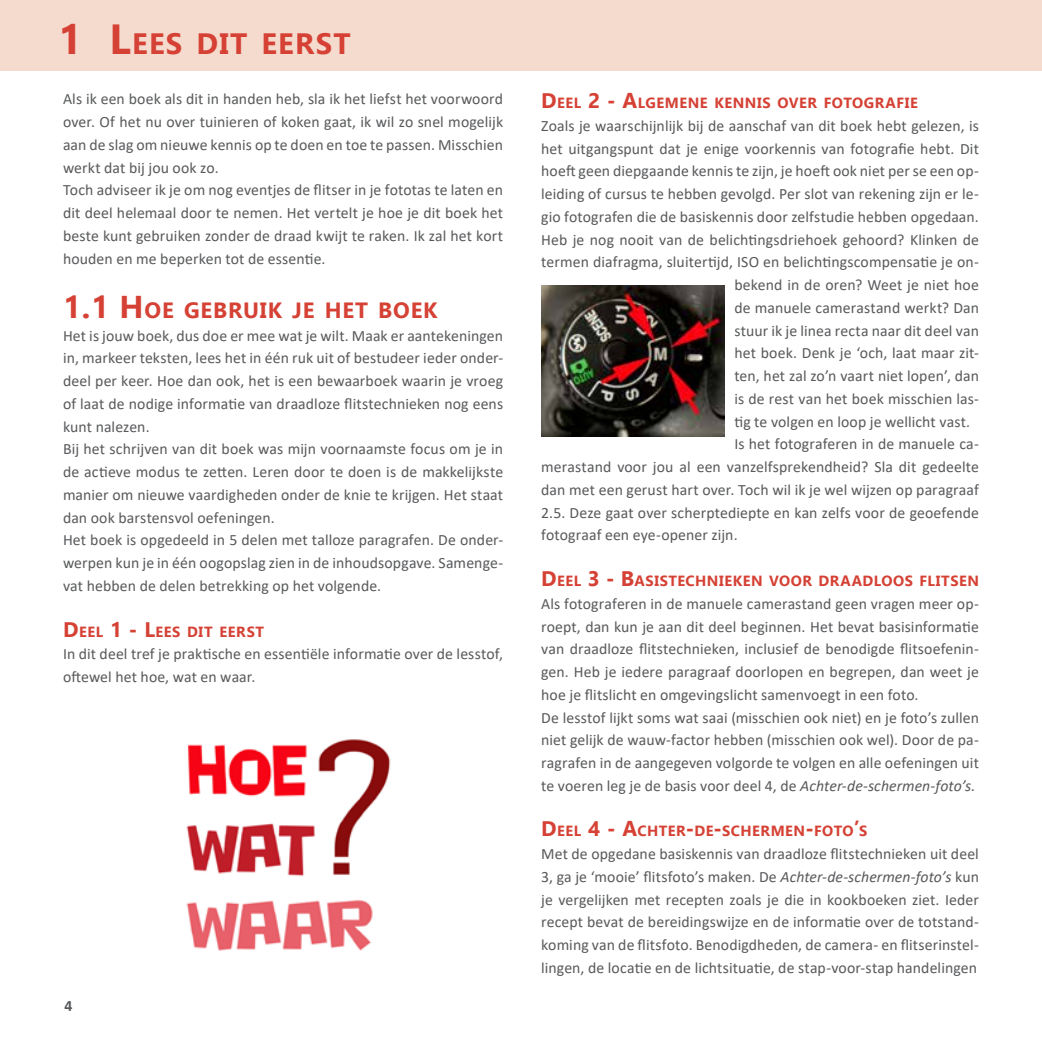
<style>
.page{position:relative;width:1042px;height:1042px;background:#fff}
.page>*{position:absolute;margin:0;border:0;box-sizing:border-box;transform-origin:0 0}
.t1{font:700 29.4px "Ebrima";letter-spacing:.045em;color:#d54134}
.t2{font:700 22.05px "Ebrima";letter-spacing:.035em;color:#d54134}
.t3{font:15.75px/22.8px "Calibri";letter-spacing:.005em;color:#58595b}
.t4{font:700 15.75px "Calibri";color:#58595b}
.t5{font:700 14.7px "Ebrima";letter-spacing:.035em;color:#d54134}
.s1{font-size:42px}
.s2{font-size:31.5px}
.s3{font-size:21px}
.s4{font-style:italic}
</style>
<div class="page">
<div style="left:0;top:0;width:1042px;height:71px;background:#f5dace"></div>
<img style="left:186px;top:739px;width:205px;height:212px">
<img style="left:541px;top:285px;width:183px;height:152px">
<h1 class="t1" style="left:58px;top:22px;width:293px"><span class="s1">1 L</span>EES DIT EERST</h1>
<p class="t3" style="left:63px;top:87px;width:442px">Als ik een boek als dit in handen heb, sla ik het liefst het voorwoord over. Of het nu over tuinieren of koken gaat, ik wil zo snel mogelijk aan de slag om nieuwe kennis op te doen en toe te passen. Misschien werkt dat bij jou ook zo.<br>Toch adviseer ik je om nog eventjes de flitser in je fototas te laten en dit deel helemaal door te nemen. Het vertelt je hoe je dit boek het beste kunt gebruiken zonder de draad kwijt te raken. Ik zal het kort houden en me beperken tot de essentie.</p>
<h2 class="t2" style="left:63px;top:294px;width:375px"><span class="s2">1.1 H</span>OE GEBRUIK JE HET BOEK</h2>
<p class="t3" style="left:63px;top:324px;width:442px">Het is jouw boek, dus doe er mee wat je wilt. Maak er aantekeningen in, markeer teksten, lees het in één ruk uit of bestudeer ieder onder&shy;deel per keer. Hoe dan ook, het is een bewaarboek waarin je vroeg of laat de nodige informatie van draadloze flitstechnieken nog eens kunt nalezen.<br>Bij het schrijven van dit boek was mijn voornaamste focus om je in de actieve modus te zetten. Leren door te doen is de makkelijkste manier om nieuwe vaardigheden onder de knie te krijgen. Het staat dan ook barstensvol oefeningen.<br>Het boek is opgedeeld in 5 delen met talloze paragrafen. De onder&shy;werpen kun je in één oogopslag zien in de inhoudsopgave. Samenge&shy;vat hebben de delen betrekking op het volgende.</p>
<p class="t5" style="left:63px;top:620px;width:202px"><span class="s3">D</span>EEL <span class="s3">1 - L</span>EES DIT EERST</p>
<p class="t3" style="left:63px;top:642px;width:442px">In dit deel tref je praktische en essentiële informatie over de lesstof, oftewel het hoe, wat en waar.</p>
<p class="t4" style="left:64px;top:994px;width:9px">4</p>
<p class="t5" style="left:541px;top:92px;width:378px"><span class="s3">D</span>EEL <span class="s3">2 - A</span>LGEMENE KENNIS OVER FOTOGRAFIE</p>
<p class="t3" style="left:541px;top:114px;width:439px">Zoals je waarschijnlijk bij de aanschaf van dit boek hebt gelezen, is</p>
<p class="t3" style="left:541px;top:137px;width:439px">het uitgangspunt dat je enige voorkennis van fotografie hebt. Dit</p>
<p class="t3" style="left:541px;top:159px;width:439px">hoeft geen diepgaande kennis te zijn, je hoeft ook niet per se een op-</p>
<p class="t3" style="left:541px;top:182px;width:439px">leiding of cursus te hebben gevolgd. Per slot van rekening zijn er le-</p>
<p class="t3" style="left:541px;top:205px;width:439px">gio fotografen die de basiskennis door zelfstudie hebben opgedaan.</p>
<p class="t3" style="left:541px;top:228px;width:439px">Heb je nog nooit van de belichtingsdriehoek gehoord? Klinken de</p>
<p class="t3" style="left:541px;top:250px;width:439px">termen diafragma, sluitertijd, ISO en belichtingscompensatie je on-</p>
<p class="t3" style="left:734px;top:273px;width:246px">bekend in de oren? Weet je niet hoe</p>
<p class="t3" style="left:734px;top:296px;width:246px">de manuele camerastand werkt? Dan</p>
<p class="t3" style="left:734px;top:319px;width:246px">stuur ik je linea recta naar dit deel van</p>
<p class="t3" style="left:734px;top:341px;width:246px">het boek. Denk je ‘och, laat maar zit-</p>
<p class="t3" style="left:734px;top:364px;width:246px">ten, het zal zo’n vaart niet lopen’, dan</p>
<p class="t3" style="left:734px;top:387px;width:246px">is de rest van het boek misschien las-</p>
<p class="t3" style="left:734px;top:410px;width:237px">tig te volgen en loop je wellicht vast.</p>
<p class="t3" style="left:734px;top:432px;width:246px">Is het fotograferen in de manuele ca-</p>
<p class="t3" style="left:541px;top:455px;width:439px">merastand voor jou al een vanzelfsprekendheid? Sla dit gedeelte</p>
<p class="t3" style="left:541px;top:478px;width:439px">dan met een gerust hart over. Toch wil ik je wel wijzen op paragraaf</p>
<p class="t3" style="left:541px;top:501px;width:439px">2.5. Deze gaat over scherptediepte en kan zelfs voor de geoefende</p>
<p class="t3" style="left:541px;top:523px;width:198px">fotograaf een eye-opener zijn.</p>
<p class="t5" style="left:541px;top:570px;width:387px"><span class="s3">D</span> EEL <span class="s3">3 - B</span>ASISTECHNIEKEN VOOR DRAADLOOS FLIT</p>
<p class="t5" style="left:950px;top:570px;width:30px">SEN</p>
<p class="t3" style="left:541px;top:592px;width:439px">Als fotograferen in de manuele camerastand geen vragen meer op&shy;roept, dan kun je aan dit deel beginnen. Het bevat basisinformatie van draadloze flitstechnieken, inclusief de benodigde flitsoefenin&shy;gen. Heb je iedere paragraaf doorlopen en begrepen, dan weet je hoe je flitslicht en omgevingslicht samenvoegt in een foto.<br>De lesstof lijkt soms wat saai (misschien ook niet) en je foto’s zullen niet gelijk de wauw-factor hebben (misschien ook wel). Door de pa&shy;ragrafen in de aangegeven volgorde te volgen en alle oefeningen uit te voeren leg je de basis voor deel 4, de <span class="s4">Achter-de-schermen-foto’s.</span></p>
<p class="t5" style="left:541px;top:820px;width:328px"><span class="s3">D</span>EEL <span class="s3">4 - A</span>CHTER<span class="s3">-</span>DE<span class="s3">-</span>SCHERM EN<span class="s3">-</span>FOTO<span class="s3">’</span>S</p>
<p class="t3" style="left:541px;top:842px;width:439px;text-align:justify">Met de opgedane basiskennis van draadloze flitstechnieken uit deel 3, ga je ‘mooie’ flitsfoto’s maken. De <span class="s4">Achter-de-schermen-foto’s</span> kun je vergelijken met recepten zoals je die in kookboeken ziet. Ieder recept bevat de bereidingswijze en de informatie over de totstand&shy;koming van de flitsfoto. Benodigdheden, de camera- en flitserinstel&shy;lingen, de locatie en de lichtsituatie, de stap-voor-stap handelingen</p>
</div>
